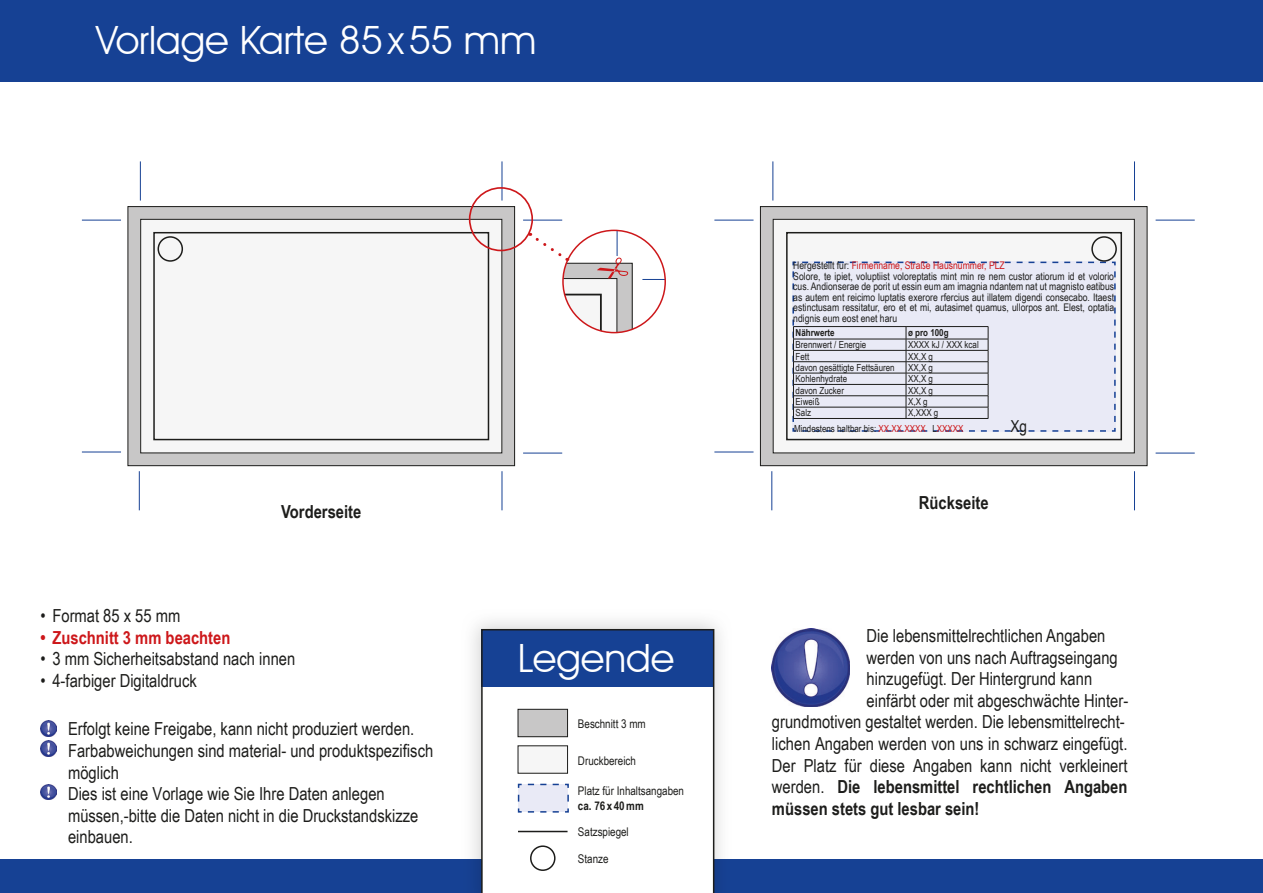
<style>
.page{position:relative;width:1263px;height:893px;background:#fff}
.page>*{position:absolute;margin:0;border:0;box-sizing:border-box;transform-origin:0 0}
.t1{font:39px "Avant Garde IT Cby BT";color:#fff}
.t2{font:18px/21.6px "Arial Narrow";color:#1d1d1b}
.t3{font:700 18px "Arial Narrow";color:#1d1d1b}
.t4{font:700 18px "Arial Narrow";color:#cd171a}
.t5{font:16.5px "Arial Narrow";color:#1d1d1b}
.t6{font:12px "Arial Narrow";color:#1d1d1b}
.t7{font:700 12px "Arial Narrow";color:#1d1d1b}
.t8{font:10.5px/10.5px "Arial Narrow";color:#1d1d1b}
.t9{font:9.75px "Arial Narrow";color:#1d1d1b}
.t10{font:700 9.75px "Arial Narrow";color:#1d1d1b}
.s1{color:#cd171a}
.s2{font-weight:400}
</style>
<div class="page">
<div style="left:0;top:0;width:1263px;height:82px;background:#164194"></div>
<div style="left:0;top:859px;width:1263px;height:34px;background:#164194"></div>
<div style="left:760px;top:207px;width:387px;height:259px;background:#c8c7c7"></div>
<div style="left:760px;top:206px;width:387px;height:260px;border:1px solid #1d1d1b"></div>
<div style="left:773px;top:219px;width:361px;height:234px;background:#f6f6f6"></div>
<div style="left:773px;top:219px;width:361px;height:234px;border:1px solid #1d1d1b"></div>
<hr style="left:773px;top:161px;width:1px;height:40px;background:#164194">
<hr style="left:771px;top:471px;width:1px;height:39px;background:#164194">
<hr style="left:714px;top:452px;width:39px;height:1px;background:#164194">
<hr style="left:1155px;top:453px;width:40px;height:1px;background:#164194">
<hr style="left:714px;top:220px;width:39px;height:1px;background:#164194">
<hr style="left:1155px;top:220px;width:40px;height:1px;background:#164194">
<hr style="left:1134px;top:161px;width:1px;height:40px;background:#164194">
<hr style="left:1134px;top:471px;width:1px;height:39px;background:#164194">
<div style="left:792px;top:261px;width:324px;height:171px;background:#e9eaf6"></div>
<hr style="left:906px;top:418px;width:82px;height:1px;background:#1d1d1b">
<hr style="left:793px;top:407px;width:113px;height:1px;background:#1d1d1b">
<hr style="left:906px;top:407px;width:82px;height:1px;background:#1d1d1b">
<hr style="left:906px;top:326px;width:82px;height:1px;background:#1d1d1b">
<hr style="left:793px;top:339px;width:113px;height:1px;background:#1d1d1b">
<hr style="left:906px;top:339px;width:82px;height:1px;background:#1d1d1b">
<hr style="left:793px;top:350px;width:113px;height:1px;background:#1d1d1b">
<hr style="left:906px;top:350px;width:82px;height:1px;background:#1d1d1b">
<hr style="left:793px;top:361px;width:113px;height:1px;background:#1d1d1b">
<hr style="left:906px;top:361px;width:82px;height:1px;background:#1d1d1b">
<hr style="left:793px;top:373px;width:113px;height:1px;background:#1d1d1b">
<hr style="left:906px;top:373px;width:82px;height:1px;background:#1d1d1b">
<hr style="left:793px;top:384px;width:113px;height:1px;background:#1d1d1b">
<hr style="left:906px;top:384px;width:82px;height:1px;background:#1d1d1b">
<svg style="left:988px;top:327px;width:1px;height:91px"></svg>
<hr style="left:793px;top:395px;width:113px;height:1px;background:#1d1d1b">
<hr style="left:906px;top:395px;width:82px;height:1px;background:#1d1d1b">
<hr style="left:793px;top:326px;width:113px;height:1px;background:#1d1d1b">
<svg style="left:792px;top:271px;width:2px;height:154px"></svg>
<svg style="left:906px;top:327px;width:1px;height:91px"></svg>
<hr style="left:793px;top:418px;width:113px;height:1px;background:#1d1d1b">
<div style="left:786px;top:232px;width:336px;height:208px;border:2px solid #1d1d1b"></div>
<div style="left:1091px;top:236px;width:26px;height:26px;border:2px solid #1d1d1b;border-radius:50%"></div>
<div style="left:128px;top:207px;width:387px;height:259px;background:#c8c7c7"></div>
<div style="left:128px;top:206px;width:387px;height:260px;border:1px solid #1d1d1b"></div>
<div style="left:141px;top:219px;width:361px;height:234px;background:#f6f6f6"></div>
<div style="left:141px;top:219px;width:361px;height:234px;border:1px solid #1d1d1b"></div>
<div style="left:153px;top:232px;width:336px;height:208px;border:2px solid #1d1d1b"></div>
<div style="left:158px;top:236px;width:25px;height:26px;border:2px solid #1d1d1b;border-radius:50%"></div>
<hr style="left:140px;top:161px;width:1px;height:40px;background:#164194">
<hr style="left:139px;top:471px;width:1px;height:39px;background:#164194">
<hr style="left:82px;top:452px;width:39px;height:1px;background:#164194">
<hr style="left:523px;top:453px;width:39px;height:1px;background:#164194">
<hr style="left:82px;top:220px;width:39px;height:1px;background:#164194">
<hr style="left:523px;top:220px;width:39px;height:1px;background:#164194">
<hr style="left:502px;top:161px;width:1px;height:40px;background:#164194">
<hr style="left:502px;top:471px;width:1px;height:39px;background:#164194">
<div style="left:469px;top:187px;width:64px;height:64px;border:2px solid #cd171a;border-radius:50%"></div>
<svg style="left:642px;top:279px;width:21px;height:1px"></svg>
<svg style="left:530px;top:230px;width:102px;height:103px"></svg>
<img style="left:472px;top:620px;width:249px;height:273px">
<svg style="left:481px;top:629px;width:233px;height:264px"></svg>
<div style="left:518px;top:709px;width:49px;height:28px;background:#c8c7c7"></div>
<div style="left:518px;top:709px;width:50px;height:28px;border:1px solid #1d1d1b"></div>
<div style="left:518px;top:746px;width:49px;height:27px;background:#f6f6f6"></div>
<svg style="left:517px;top:783px;width:53px;height:30px;background:#dbdfef"></svg>
<hr style="left:518px;top:831px;width:49px;height:1px;background:#1d1d1b">
<div style="left:530px;top:845px;width:25px;height:26px;border:2px solid #1d1d1b;border-radius:50%"></div>
<img style="left:772px;top:629px;width:77px;height:78px">
<img style="left:40px;top:721px;width:16px;height:15px">
<img style="left:40px;top:784px;width:16px;height:16px">
<img style="left:41px;top:741px;width:15px;height:15px">
<h1 class="t1" style="left:96px;top:16px;width:442px">Vorlage Karte 85 x 55 mm</h1>
<p class="t3" style="left:281px;top:498px;width:82px">Vorderseite</p>
<p class="t2" style="left:40px;top:604px;width:141px">• Format 85 x 55 mm</p>
<p class="t4" style="left:40px;top:624px;width:191px">• Zuschnitt 3 mm beachten</p>
<p class="t2" style="left:40px;top:648px;width:256px">• 3 mm Sicherheitsabstand nach innen</p>
<p class="t2" style="left:40px;top:669px;width:158px">• 4-farbiger Digitaldruck</p>
<p class="t2" style="left:68px;top:717px;width:367px">Erfolgt keine Freigabe, kann nicht produziert werden.<br>Farbabweichungen sind material- und produktspezifi sch möglich<br>Dies ist eine Vorlage wie Sie Ihre Daten anlegen müssen,-bitte die Daten nicht in die Druckstandskizze einbauen.</p>
<h1 class="t1" style="left:518px;top:634px;width:158px">Legende</h1>
<p class="t6" style="left:578px;top:715px;width:69px">Beschnitt 3 mm</p>
<p class="t6" style="left:578px;top:752px;width:59px">Druckbereich</p>
<p class="t6" style="left:578px;top:782px;width:108px">Platz für Inhaltsangaben</p>
<p class="t7" style="left:578px;top:796px;width:67px">ca. 76 x 40 mm</p>
<p class="t6" style="left:578px;top:823px;width:52px">Satzspiegel</p>
<p class="t6" style="left:578px;top:849px;width:32px">Stanze</p>
<p class="t8" style="left:793px;top:260px;width:322px">Hergestellt für: <span class="s1">Firmenname, Straße Hausnummer, PLZ<br></span>Solore, te ipiet, voluptiist voloreptatis mint min re nem custor atiorum id et volorio cus. Andionserae de porit ut essin eum am imagnia ndantem nat ut magnisto eatibus as autem ent reicimo luptatis exerore rfercius aut illatem digendi consecabo. Itaest estinctusam ressitatur, ero et et mi, autasimet quamus, ullorpos ant. Elest, optatia ndignis eum eost enet haru</p>
<p class="t10" style="left:796px;top:325px;width:41px">Nährwerte</p>
<p class="t10" style="left:908px;top:325px;width:42px">ø pro 100g</p>
<p class="t9" style="left:796px;top:338px;width:72px">Brennwert / Energie</p>
<p class="t9" style="left:908px;top:338px;width:72px">XXXX kJ / XXX kcal</p>
<p class="t9" style="left:796px;top:349px;width:15px">Fett</p>
<p class="t9" style="left:908px;top:349px;width:26px">XX,X g</p>
<p class="t9" style="left:796px;top:360px;width:101px">davon gesättigte Fettsäuren</p>
<p class="t9" style="left:908px;top:360px;width:26px">XX,X g</p>
<p class="t9" style="left:796px;top:372px;width:53px">Kohlenhydrate</p>
<p class="t9" style="left:908px;top:372px;width:26px">XX,X g</p>
<p class="t9" style="left:796px;top:383px;width:50px">davon Zucker</p>
<p class="t9" style="left:908px;top:383px;width:26px">XX,X g</p>
<p class="t9" style="left:796px;top:394px;width:25px">Eiweiß</p>
<p class="t9" style="left:908px;top:394px;width:21px">X,X g</p>
<p class="t9" style="left:796px;top:406px;width:17px">Salz</p>
<p class="t9" style="left:908px;top:406px;width:32px">X,XXX g</p>
<p class="t9" style="left:794px;top:421px;width:171px">Mindestens haltbar bis: <span class="s1">XX.XX.XXXX</span> L<span class="s1">XXXXX</span></p>
<p class="t5" style="left:1010px;top:414px;width:18px">Xg</p>
<p class="t3" style="left:919px;top:489px;width:71px">Rückseite</p>
<p class="t2" style="left:866px;top:624px;width:240px">Die lebensmittelrechtlichen Angaben</p>
<p class="t2" style="left:866px;top:646px;width:253px">werden von uns nach Auftragseingang</p>
<p class="t2" style="left:866px;top:667px;width:227px">hinzugefügt. Der Hintergrund kann</p>
<p class="t2" style="left:866px;top:689px;width:263px">einfärbt oder mit abgeschwächte Hinter-</p>
<p class="t2" style="left:772px;top:711px;width:354px">grundmotiven gestaltet werden. Die lebensmittelrecht-</p>
<p class="t2" style="left:772px;top:732px;width:357px">lichen Angaben werden von uns in schwarz eingefügt.</p>
<p class="t2" style="left:772px;top:754px;width:357px">Der Platz für diese Angaben kann nicht verkleinert</p>
<p class="t3" style="left:772px;top:773px;width:357px"><span class="s2">werden.</span> Die lebensmittel rechtlichen Angaben</p>
<p class="t3" style="left:772px;top:795px;width:209px">müssen stets gut lesbar sein!</p>
</div>
